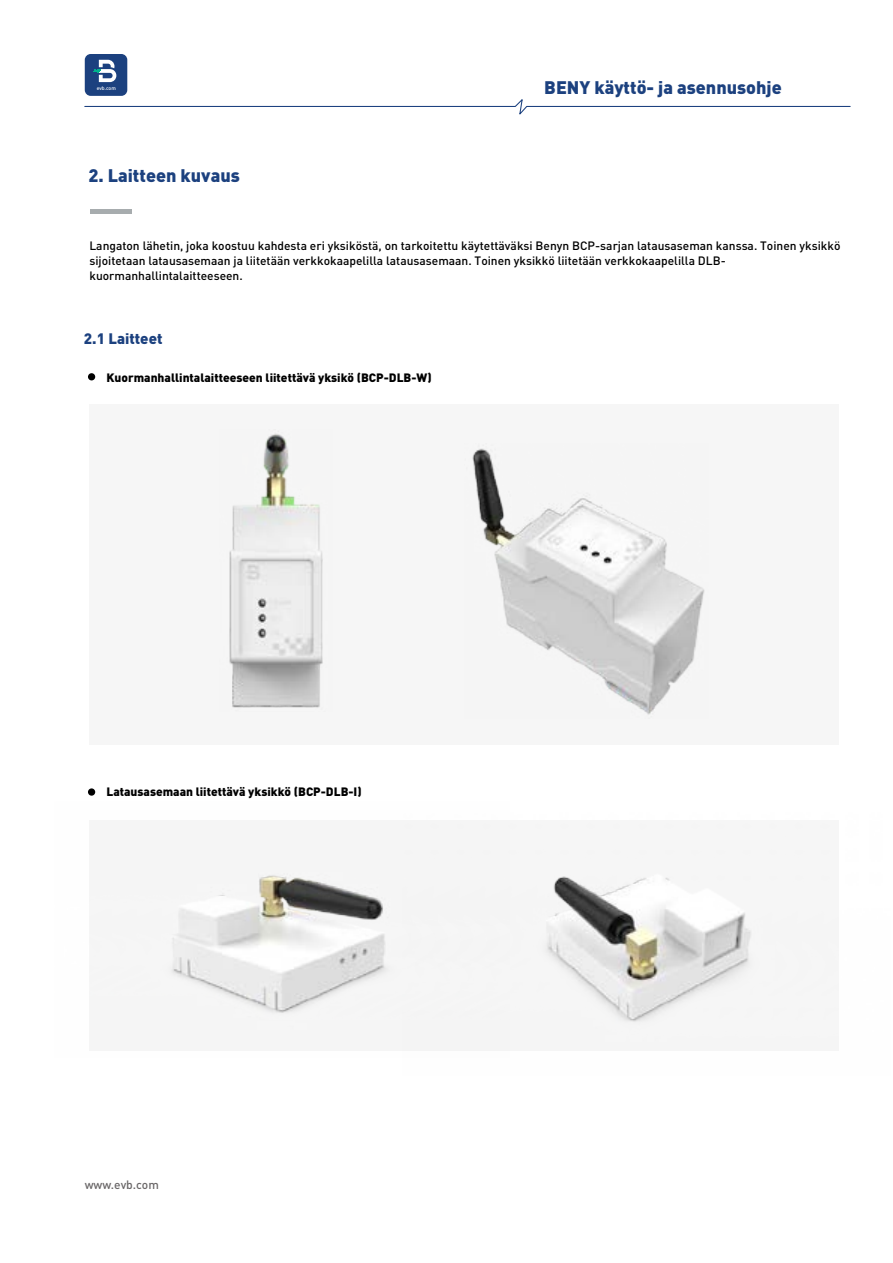
<style>
.page{position:relative;width:893px;height:1263px;background:#fff}
.page>*{position:absolute;margin:0;border:0;box-sizing:border-box;transform-origin:0 0}
.t1{font:900 18px "DIN Pro";color:#1c417f}
.t2{font:900 15px "DIN Pro";color:#1c417f}
.t3{font:500 12px/15.3px "DIN Pro";color:#000}
.t4{font:900 12px "DIN Pro";color:#000}
.t5{font:500 12px "DIN Pro";color:#6a6768}
.t6{font:500 5.1px "DIN Pro";color:#fff}
</style>
<div class="page">
<div style="left:89px;top:404px;width:750px;height:340px;background:#f6f6f6"></div>
<div style="left:88px;top:373px;width:7px;height:7px;background:#000;border-radius:50%"></div>
<div style="left:88px;top:788px;width:7px;height:8px;background:#000;border-radius:50%"></div>
<img style="left:472px;top:448px;width:233px;height:267px">
<img style="left:229px;top:433px;width:94px;height:275px">
<hr style="left:90px;top:209px;width:42px;height:4px;background:#a7acae">
<img style="left:165px;top:873px;width:238px;height:178px">
<img style="left:403px;top:823px;width:352px;height:228px">
<svg style="left:84px;top:99px;width:767px;height:16px"></svg>
<div style="left:85px;top:54px;width:42px;height:42px;background:#1c417f;border-radius:6px"></div>
<svg style="left:93px;top:60px;width:23px;height:22px"></svg>
<p class="t6" style="left:97px;top:85px;width:21px">evb.com</p>
<h1 class="t1" style="left:544px;top:75px;width:239px">BENY käyttö- ja asennusohje</h1>
<h1 class="t1" style="left:88px;top:164px;width:153px">2. Laitteen kuvaus</h1>
<p class="t3" style="left:89px;top:236px;width:753px">Langaton lähetin, joka koostuu kahdesta eri yksiköstä, on tarkoitettu käytettäväksi Benyn BCP-sarjan latausaseman kanssa. Toinen yksikkö sijoitetaan latausasemaan ja liitetään verkkokaapelilla latausasemaan. Toinen yksikkö liitetään verkkokaapelilla DLB&shy;kuormanhallintalaitteeseen.</p>
<p class="t2" style="left:84px;top:329px;width:80px">2.1 Laitteet</p>
<p class="t4" style="left:106px;top:367px;width:327px">Kuormanhallintalaitteeseen liitettävä yksikö (BCP-DLB-W)</p>
<p class="t4" style="left:106px;top:782px;width:257px">Latausasemaan liitettävä yksikkö (BCP-DLB-I)</p>
<p class="t5" style="left:85px;top:1177px;width:76px">www.evb.com</p>
</div>
